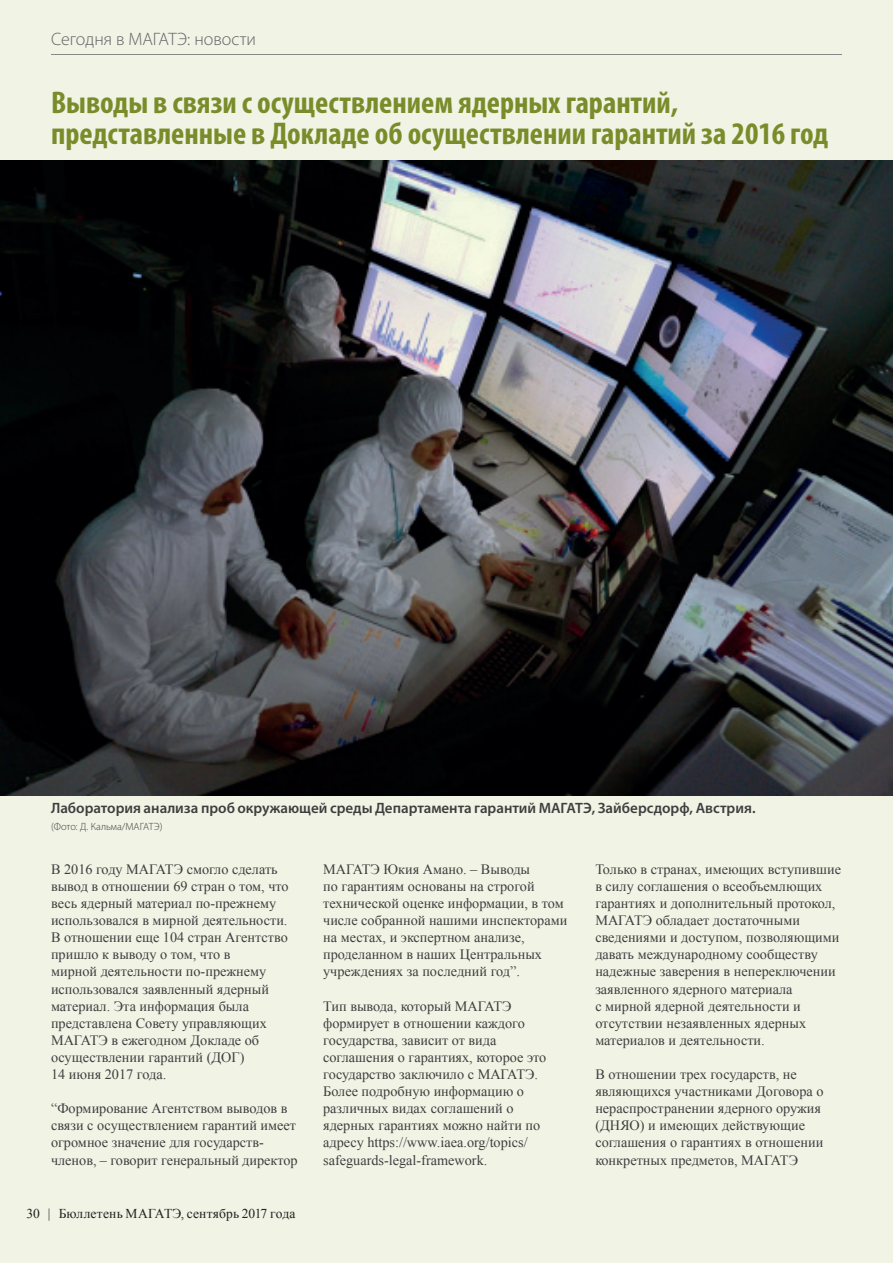
<style>
.page{position:relative;width:893px;height:1263px;background:#f1f3e5}
.page>*{position:absolute;margin:0;border:0;box-sizing:border-box;transform-origin:0 0}
.t1{font:700 condensed 31.5px/31.5px "Myriad Pro";color:#7a8c2a}
.t2{font:300 18px "Myriad Pro";color:#636366}
.t3{font:600 15px "Myriad Pro";color:#3e3e3f}
.t4{font:14.25px/17.1px "Times New Roman";color:#3e3e3f}
.t5{font:13.5px "Times New Roman";letter-spacing:.005em;color:#231f20}
.t6{font:300 10.5px "Myriad Pro";color:#3e3e3f}
</style>
<div class="page">
<hr style="left:51px;top:54px;width:791px;height:1px;background:#858788">
<img style="left:0;top:161px;width:893px;height:635px">
<p class="t2" style="left:51px;top:28px;width:206px">Сегодня в МАГАТЭ: новости</p>
<h1 class="t1" style="left:51px;top:86px;width:779px">Выводы в связи с осуществлением ядерных гарантий, представленные в Докладе об осуществлении гарантий за 2016 год</h1>
<p class="t3" style="left:51px;top:799px;width:706px">Лаборатория анализа проб окружающей среды Департамента гарантий МАГАТЭ, Зайберсдорф, Австрия.</p>
<p class="t6" style="left:51px;top:820px;width:113px">(Фото: Д. Кальма/МАГАТЭ)</p>
<p class="t4" style="left:323px;top:860px;width:246px">МАГАТЭ Юкия Амано. – Выводы<br>по гарантиям основаны на строгой технической оценке информации, в том числе собранной нашими инспекторами на местах, и экспертном анализе, проделанном в наших Центральных учреждениях за последний год”.</p>
<p class="t4" style="left:323px;top:997px;width:225px">Тип вывода, который МАГАТЭ формирует в отношении каждого государства, зависит от вида соглашения о гарантиях, которое это государство заключило с МАГАТЭ.<br>Более подробную информацию о различных видах соглашений о ядерных гарантиях можно найти по адресу https://www.iaea.org/topics/ safeguards-legal-framework.</p>
<p class="t4" style="left:51px;top:860px;width:239px">В 2016 году МАГАТЭ смогло сделать вывод в отношении 69 стран о том, что весь ядерный материал по-прежнему использовался в мирной деятельности.<br>В отношении еще 104 стран Агентство пришло к выводу о том, что в<br>мирной деятельности по-прежнему использовался заявленный ядерный материал. Эта информация была представлена Совету управляющих<br>МАГАТЭ в ежегодном Докладе об осуществлении гарантий (ДОГ)<br>14 июня 2017 года.</p>
<p class="t4" style="left:51px;top:1100px;width:248px">“Формирование Агентством выводов в связи с осуществлением гарантий имеет огромное значение для государств&shy;членов, – говорит генеральный директор</p>
<p class="t4" style="left:595px;top:860px;width:247px">Только в странах, имеющих вступившие в силу соглашения о всеобъемлющих гарантиях и дополнительный протокол, МАГАТЭ обладает достаточными сведениями и доступом, позволяющими давать международному сообществу надежные заверения в непереключении заявленного ядерного материала<br>с мирной ядерной деятельности и отсутствии незаявленных ядерных материалов и деятельности.</p>
<p class="t4" style="left:595px;top:1065px;width:230px">В отношении трех государств, не являющихся участниками Договора о нераспространении ядерного оружия (ДНЯО) и имеющих действующие соглашения о гарантиях в отношении конкретных предметов, МАГАТЭ</p>
<p class="t5" style="left:26px;top:1205px;width:270px">30 | Бюллетень МАГАТЭ, сентябрь 2017 года</p>
</div>
